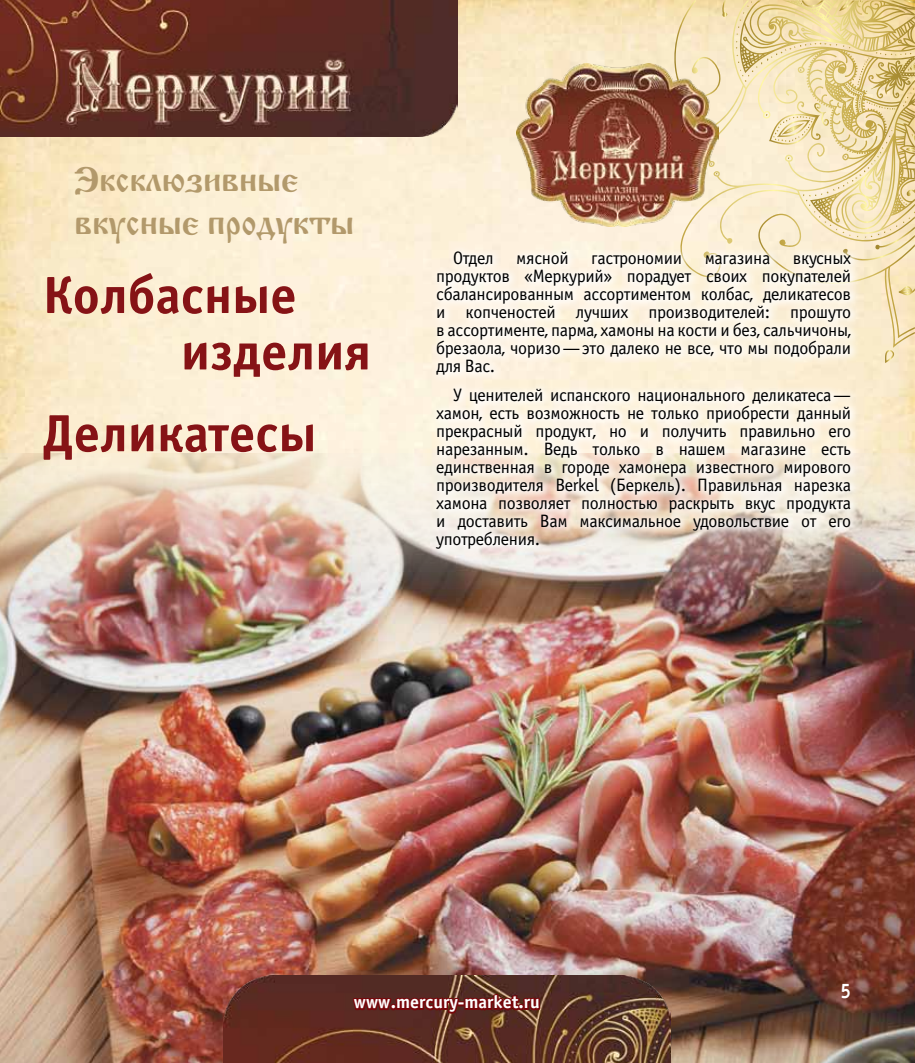
<style>
.page{position:relative;width:915px;height:1063px;background:#fff}
.page>*{position:absolute;margin:0;border:0;box-sizing:border-box;transform-origin:0 0}
.t1{font:700 52.5px/56.4px "Officina Sans C";color:#861316}
.t2{font:36px/43.2px "Cyrillic Old";color:#b2996b}
.t3{font:700 21px "Officina Sans CTT";color:#fff;scale:.9 1}
.t4{font:18px/18px "Officina Sans C";letter-spacing:-.02em;color:#000;text-align:justify}
.t5{font:700 18px "Officina Sans C";color:#fff}
</style>
<div class="page">
<img style="left:0;top:0;width:914px;height:454px">
<svg style="left:620px;top:1px;width:294px;height:362px;background:#efdeb1"></svg>
<img style="left:0;top:0;width:457px;height:136px">
<img style="left:0;top:454px;width:914px;height:609px">
<img style="left:516px;top:64px;width:202px;height:162px">
<img style="left:223px;top:976px;width:447px;height:87px">
<svg style="left:351px;top:969px;width:191px;height:94px;background:#663228"></svg>
<div style="left:429px;top:244px;width:432px;height:315px;background:#fff;opacity:.9"></div>
<h2 class="t2" style="left:74px;top:158px;width:281px">Эксклюзивные вкусные продукты</h2>
<h1 class="t1" style="left:181px;top:268px;width:192px;text-indent:-138px">Колбасные изделия</h1>
<h1 class="t1" style="left:43px;top:406px;width:275px">Деликатесы</h1>
<p class="t4" style="left:453px;top:250px;width:42px">Отдел</p>
<p class="t4" style="left:516px;top:250px;width:54px">мясной</p>
<p class="t4" style="left:591px;top:250px;width:92px">гастрономии</p>
<p class="t4" style="left:704px;top:250px;width:67px">магазина</p>
<p class="t4" style="left:436px;top:250px;width:416px;text-indent:356px">вкусных продуктов «Меркурий» порадует своих покупателей сбалансированным ассортиментом колбас, деликатесов и копченостей лучших производителей: прошуто в ассортименте, парма, хамоны на кости и без, сальчичоны, брезаола, чоризо— это далеко не все, что мы подобрали для Вас.</p>
<p class="t4" style="left:436px;top:386px;width:416px;text-indent:17px">У ценителей испанского национального деликатеса— хамон, есть возможность не только приобрести данный прекрасный продукт, но и получить правильно его нарезанным. Ведь только в нашем магазине есть единственная в городе хамонера известного мирового производителя Berkel (Беркель). Правильная нарезка хамона позволяет полностью раскрыть вкус продукта и доставить Вам максимальное удовольствие от его употребления.</p>
<p class="t5" style="left:354px;top:992px;width:187px">www.mercury-market.ru</p>
<p class="t3" style="left:840px;top:979px;width:13px">5</p>
</div>
